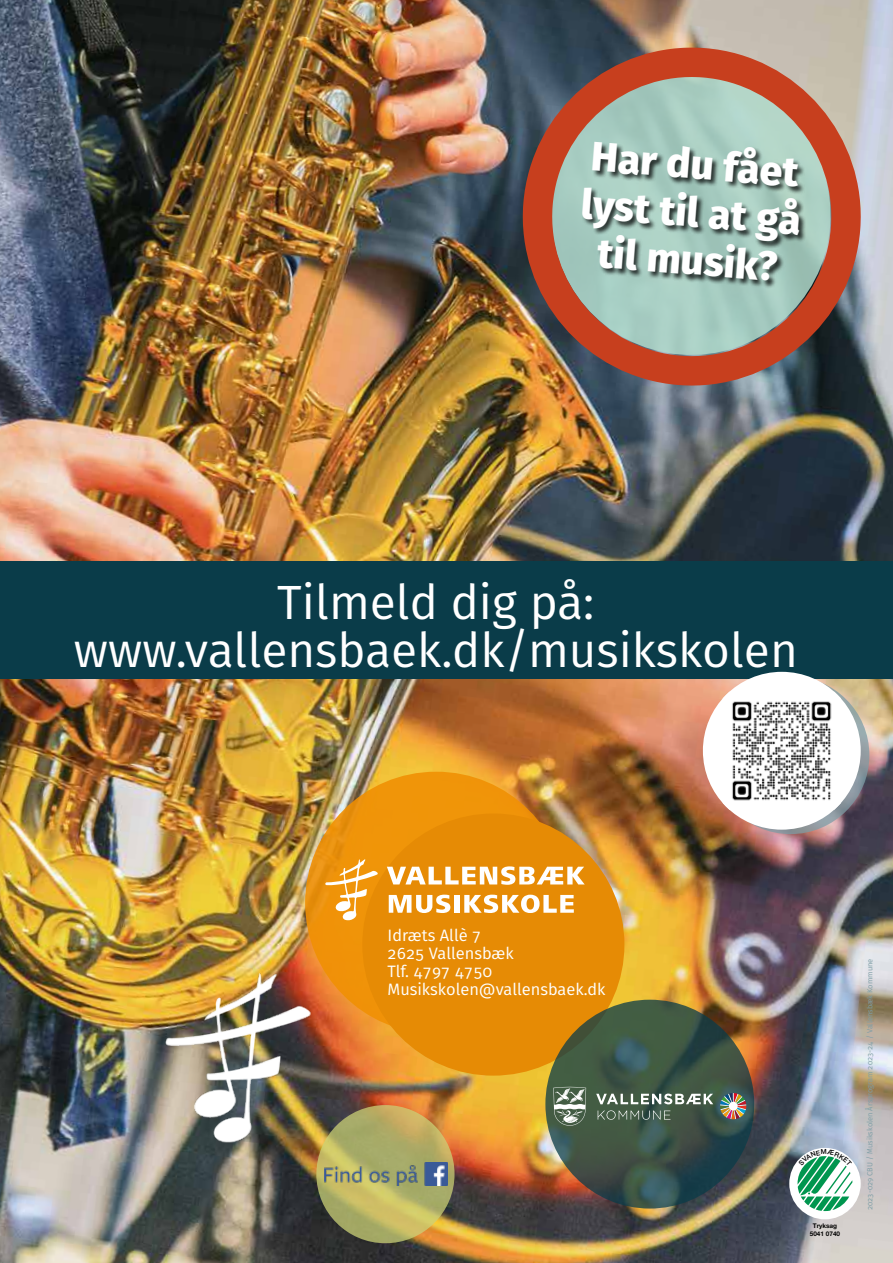
<style>
.page{position:relative;width:893px;height:1263px;background:#fff}
.page>*{position:absolute;margin:0;border:0;box-sizing:border-box;transform-origin:0 0}
.t1{font:48px/48px "Fira Sans";color:#fff;text-align:center}
.t2{font:800 40.95px/47.8px "Fira Sans";color:#fff;text-align:center}
.t3{font:16.5px/18px "Fira Sans";color:#fff}
.t4{font:7.5px "Fira Sans";color:#7d9ea6}
.t5{font:700 6.45px/7.6px "Helvetica Neue";color:#000;text-align:center}
</style>
<div class="page">
<img style="left:0;top:0;width:893px;height:1263px">
<div style="left:0;top:561px;width:893px;height:118px;background:#0a3c49"></div>
<img style="left:166px;top:974px;width:150px;height:172px">
<div style="left:305px;top:772px;width:262px;height:262px;background:#f09004;border-radius:50%"></div>
<div style="left:362px;top:813px;width:262px;height:262px;background:#e68b05;border-radius:50%"></div>
<svg style="left:316px;top:1105px;width:139px;height:138px;background:#b6b065"></svg>
<svg style="left:711px;top:676px;width:158px;height:158px"></svg>
<div style="left:703px;top:672px;width:158px;height:158px;background:#fff;border-radius:50%"></div>
<img style="left:723px;top:692px;width:118px;height:118px">
<svg style="left:545px;top:1000px;width:209px;height:208px;background:#3a5346"></svg>
<svg style="left:325px;top:859px;width:53px;height:62px"></svg>
<svg style="left:387px;top:866px;width:198px;height:19px"></svg>
<svg style="left:389px;top:895px;width:61px;height:18px"></svg>
<div style="left:454px;top:895px;width:5px;height:18px;background:#fff"></div>
<svg style="left:464px;top:895px;width:110px;height:18px"></svg>
<img style="left:324px;top:1162px;width:123px;height:24px">
<svg style="left:553px;top:1087px;width:33px;height:39px"></svg>
<svg style="left:596px;top:1093px;width:117px;height:11px"></svg>
<svg style="left:598px;top:1110px;width:72px;height:10px"></svg>
<svg style="left:720px;top:1093px;width:26px;height:26px"></svg>
<div style="left:729px;top:1102px;width:9px;height:8px;background:#fff;border-radius:50%"></div>
<img style="left:500px;top:24px;width:384px;height:378px">
<div style="left:789px;top:1148px;width:72px;height:71px;background:#fff;border-radius:50%"></div>
<svg style="left:797px;top:1149px;width:55px;height:62px"></svg>
<h2 class="t2" style="left:588px;top:128px;width:222px;rotate:5deg">Har du fået lyst til at gå til musik?</h2>
<h1 class="t1" style="left:74px;top:577px;width:725px">Tilmeld dig på: www.vallensbaek.dk/musikskolen</h1>
<p class="t3" style="left:388px;top:925px;width:219px">Idræts Allè 7<br>2625 Vallensbæk<br>Tlf. 4797 4750<br>Musikskolen@vallensbaek.dk</p>
<p class="t5" style="left:810px;top:1221px;width:32px">Tryksag<br>5041 0740</p>
<p class="t4" style="left:864px;top:1210px;width:253px;rotate:-90deg">2023-029 CBU / Musikskolen Årsprogram 2023-24 / Vallensbæk Kommune</p>
</div>
